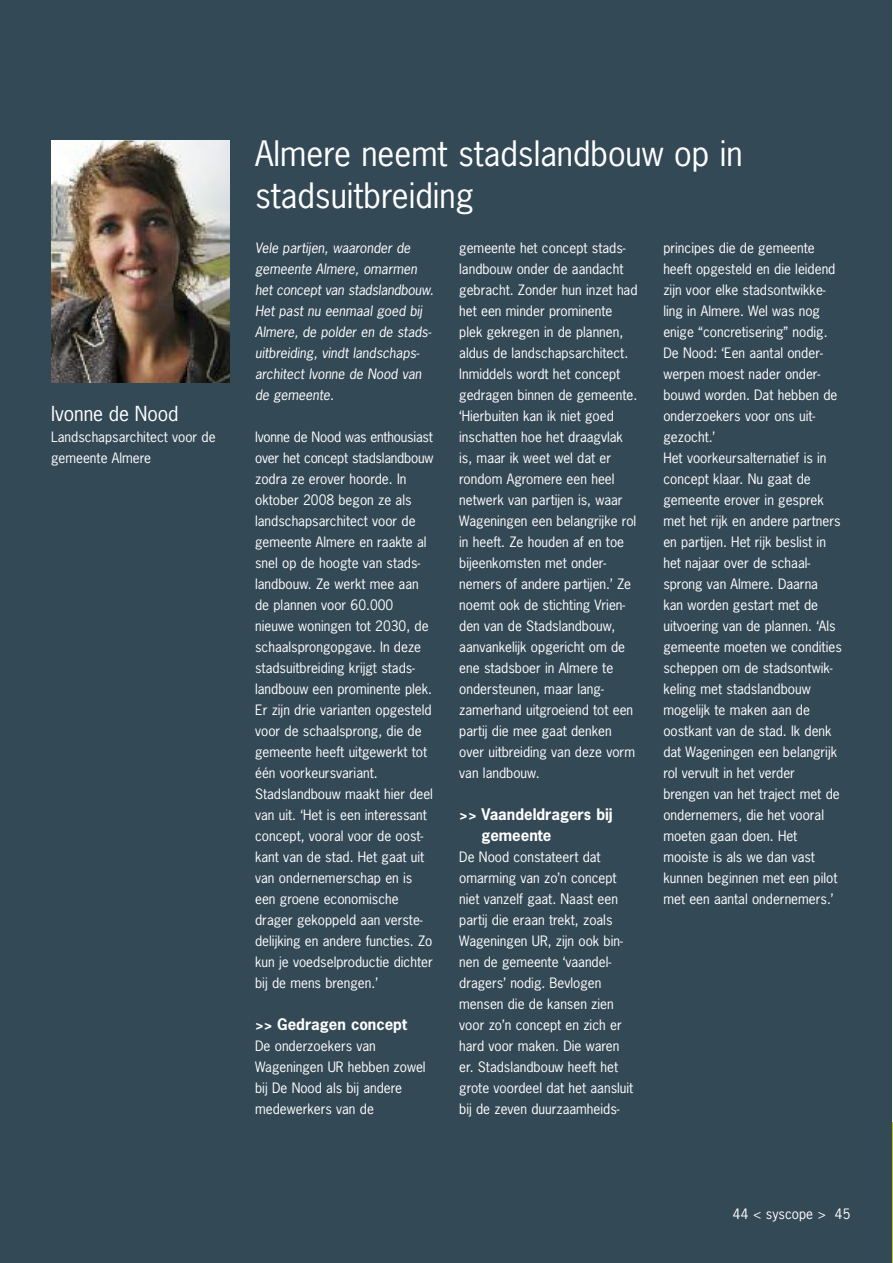
<style>
.page{position:relative;width:893px;height:1263px;background:#fff}
.page>*{position:absolute;margin:0;border:0;box-sizing:border-box;transform-origin:0 0}
.t1{font:33px/42px "News Gothic";color:#fff}
.t2{font:19.5px "News Gothic";color:#fff}
.t3{font:700 15px/21px "News Gothic";color:#fff}
.t4{font:13.5px/21px "News Gothic";color:#fff}
.t5{font:italic 13.5px/21px "News Gothic";color:#fff}
</style>
<div class="page">
<hr style="left:889px;top:1123px;width:4px;height:140px;background:#c3cb2d">
<div style="left:0;top:0;width:892px;height:1263px;background:#344956"></div>
<img style="left:51px;top:140px;width:179px;height:243px">
<h2 class="t2" style="left:51px;top:402px;width:129px">Ivonne de Nood</h2>
<p class="t4" style="left:51px;top:426px;width:166px">Landschapsarchitect voor de gemeente Almere</p>
<h1 class="t1" style="left:255px;top:134px;width:489px">Almere neemt stadslandbouw op in stadsuitbreiding</h1>
<p class="t5" style="left:255px;top:237px;width:180px">Vele partijen, waaronder de gemeente Almere, omarmen het concept van stadslandbouw.<br>Het past nu eenmaal goed bij<br>Almere, de polder en de stads&shy;uitbreiding, vindt landschaps&shy;architect Ivonne de Nood van de gemeente.</p>
<p class="t4" style="left:255px;top:426px;width:180px">Ivonne de Nood was enthousiast over het concept stadslandbouw zodra ze erover hoorde. In oktober 2008 begon ze als landschapsarchitect voor de gemeente Almere en raakte al snel op de hoogte van stads&shy;landbouw. Ze werkt mee aan de plannen voor 60.000 nieuwe woningen tot 2030, de schaalsprongopgave. In deze stadsuitbreiding krijgt stads&shy;landbouw een prominente plek.<br>Er zijn drie varianten opgesteld voor de schaalsprong, die de gemeente heeft uitgewerkt tot één voorkeursvariant.<br>Stadslandbouw maakt hier deel van uit. ‘Het is een interessant concept, vooral voor de oost&shy;kant van de stad. Het gaat uit van ondernemerschap en is een groene economische drager gekoppeld aan verste&shy;delijking en andere functies. Zo kun je voedselproductie dichter bij de mens brengen.’</p>
<p class="t3" style="left:255px;top:1014px;width:153px">&gt;&gt; Gedragen concept</p>
<p class="t4" style="left:255px;top:1035px;width:172px">De onderzoekers van<br>Wageningen UR hebben zowel bij De Nood als bij andere medewerkers van de</p>
<p class="t4" style="left:459px;top:237px;width:180px">gemeente het concept stads&shy;landbouw onder de aandacht gebracht. Zonder hun inzet had het een minder prominente plek gekregen in de plannen, aldus de landschapsarchitect.<br>Inmiddels wordt het concept gedragen binnen de gemeente. ‘Hierbuiten kan ik niet goed inschatten hoe het draagvlak is, maar ik weet wel dat er rondom Agromere een heel netwerk van partijen is, waar<br>Wageningen een belangrijke rol in heeft. Ze houden af en toe bijeenkomsten met onder&shy;nemers of andere partijen.’ Ze noemt ook de stichting Vrien&shy;den van de Stadslandbouw, aanvankelijk opgericht om de ene stadsboer in Almere te ondersteunen, maar lang&shy;zamerhand uitgroeiend tot een partij die mee gaat denken over uitbreiding van deze vorm van landbouw.</p>
<p class="t3" style="left:481px;top:804px;width:133px;text-indent:-22px">&gt;&gt; Vaandeldragers bij gemeente</p>
<p class="t4" style="left:459px;top:846px;width:176px">De Nood constateert dat omarming van zo’n concept niet vanzelf gaat. Naast een partij die eraan trekt, zoals<br>Wageningen UR, zijn ook bin&shy;nen de gemeente ‘vaandel&shy;dragers’ nodig. Bevlogen mensen die de kansen zien voor zo’n concept en zich er hard voor maken. Die waren er. Stadslandbouw heeft het grote voordeel dat het aansluit bij de zeven duurzaamheids-</p>
<p class="t4" style="left:663px;top:237px;width:180px">principes die de gemeente heeft opgesteld en die leidend zijn voor elke stadsontwikke&shy;ling in Almere. Wel was nog enige “concretisering” nodig.<br>De Nood: ‘Een aantal onder&shy;werpen moest nader onder&shy;bouwd worden. Dat hebben de onderzoekers voor ons uit&shy;gezocht.’<br>Het voorkeursalternatief is in concept klaar. Nu gaat de gemeente erover in gesprek met het rijk en andere partners en partijen. Het rijk beslist in het najaar over de schaal&shy;sprong van Almere. Daarna<br>kan worden gestart met de uitvoering van de plannen. ‘Als gemeente moeten we condities scheppen om de stadsontwik&shy;keling met stadslandbouw mogelijk te maken aan de oostkant van de stad. Ik denk dat Wageningen een belangrijk rol vervult in het verder brengen van het traject met de ondernemers, die het vooral moeten gaan doen. Het mooiste is als we dan vast kunnen beginnen met een pilot met een aantal ondernemers.’</p>
<p class="t4" style="left:733px;top:1203px;width:119px">44 &lt; syscope &gt; 45</p>
</div>
